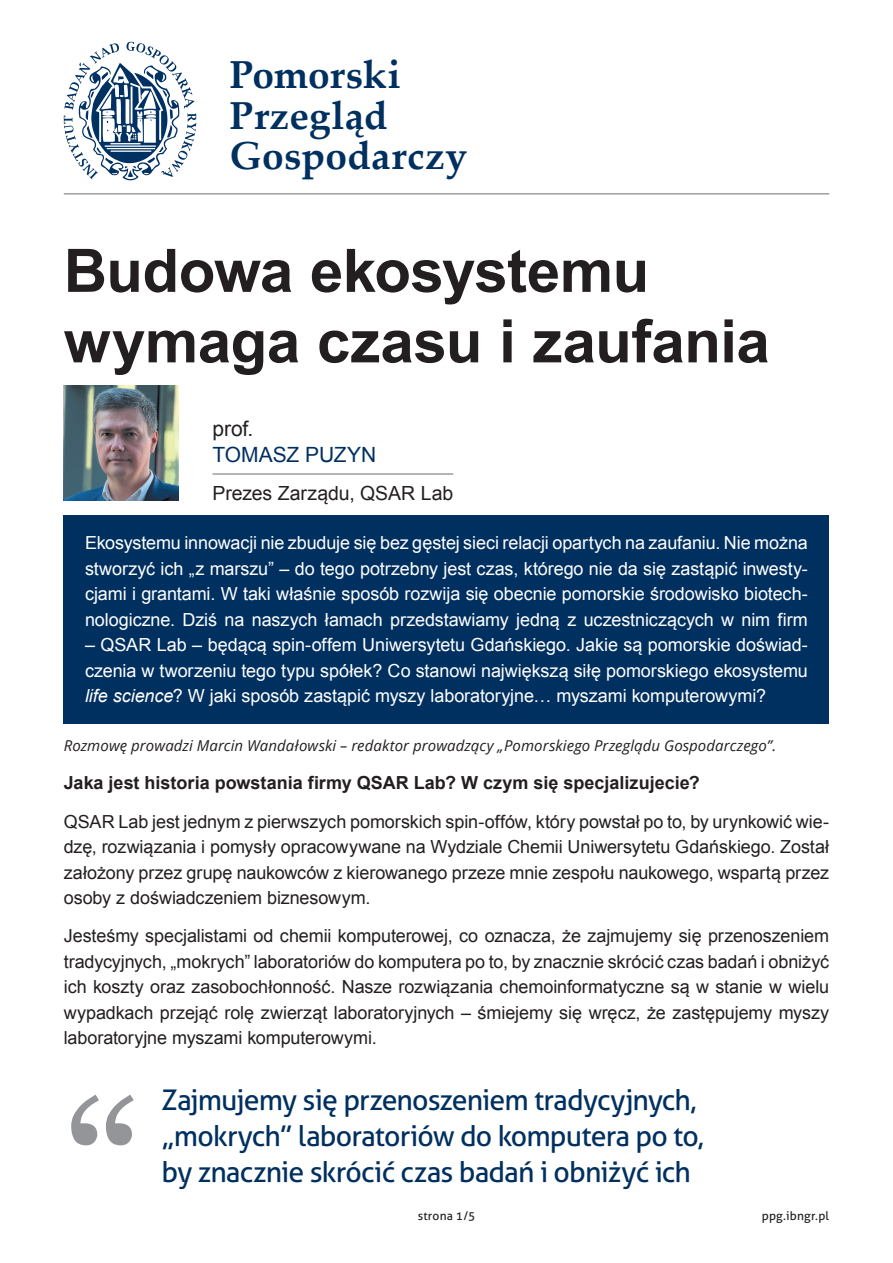
<style>
.page{position:relative;width:893px;height:1263px;background:#fff}
.page>*{position:absolute;margin:0;border:0;box-sizing:border-box;transform-origin:0 0}
.t1{font:192px "Georgia";color:#939598}
.t2{font:700 60px/70.5px "Arial";letter-spacing:-.01em;color:#231f20}
.t3{font:700 39px/40.5px "Palatino Linotype";letter-spacing:.005em;color:#003060}
.t4{font:28.5px/36px "Aller";letter-spacing:-.03em;color:#003060}
.t5{font:21px "Arial";color:#003060}
.t6{font:21px "Arial";color:#231f20}
.t7{font:19.5px "Arial";letter-spacing:-.005em;color:#231f20}
.t8{font:18px/25.5px "Arial";letter-spacing:-.005em;color:#231f20;text-align:justify}
.t9{font:18px/25.5px "Arial";letter-spacing:-.005em;color:#fff;text-align:justify}
.t10{font:700 18px "Arial";color:#231f20}
.t11{font:italic 15px "Open Sans";letter-spacing:.005em;color:#231f20}
.t12{font:12px "Aller";letter-spacing:.015em;color:#231f20}
.s1{font-style:italic}
</style>
<div class="page">
<svg style="left:64px;top:42px;width:132px;height:138px"></svg>
<hr style="left:64px;top:193px;width:765px;height:1px;background:#6c6d70">
<img style="left:64px;top:385px;width:115px;height:115px">
<hr style="left:213px;top:474px;width:240px;height:1px;background:#6c6d70">
<div style="left:64px;top:515px;width:765px;height:208px;background:#003060"></div>
<h3 class="t3" style="left:230px;top:53px;width:239px">Pomorski<br>Przegląd<br>Gospodarczy</h3>
<h2 class="t2" style="left:64px;top:237px;width:707px">Budowa ekosystemu wymaga czasu i zaufania</h2>
<p class="t6" style="left:213px;top:415px;width:42px">prof.</p>
<p class="t5" style="left:213px;top:441px;width:165px">TOMASZ PUZYN</p>
<p class="t7" style="left:213px;top:481px;width:242px">Prezes Zarządu, QSAR Lab</p>
<p class="t9" style="left:85px;top:530px;width:724px">Ekosystemu innowacji nie zbuduje się bez gęstej sieci relacji opartych na zaufaniu. Nie można stworzyć ich „z marszu” – do tego potrzebny jest czas, którego nie da się zastąpić inwesty&shy;cjami i grantami. W taki właśnie sposób rozwija się obecnie pomorskie środowisko biotech&shy;nologiczne. Dziś na naszych łamach przedstawiamy jedną z uczestniczących w nim firm</p>
<p class="t9" style="left:85px;top:632px;width:724px">– QSAR Lab – będącą spin‑offem Uniwersytetu Gdańskiego. Jakie są pomorskie doświad&shy;czenia w tworzeniu tego typu spółek? Co stanowi największą siłę pomorskiego ekosystemu <span class="s1">life science</span>? W jaki sposób zastąpić myszy laboratoryjne… myszami komputerowymi?</p>
<p class="t11" style="left:64px;top:735px;width:714px">Rozmowę prowadzi Marcin Wandałowski – redaktor prowadzący „Pomorskiego Przeglądu Gospodarczego”.</p>
<p class="t10" style="left:64px;top:771px;width:637px">Jaka jest historia powstania firmy QSAR Lab? W czym się specjalizujecie?</p>
<p class="t8" style="left:64px;top:809px;width:767px">QSAR Lab jest jednym z pierwszych pomorskich spin‑offów, który powstał po to, by urynkowić wie&shy;dzę, rozwiązania i pomysły opracowywane na Wydziale Chemii Uniwersytetu Gdańskiego. Został założony przez grupę naukowców z kierowanego przeze mnie zespołu naukowego, wspartą przez osoby z doświadczeniem biznesowym.</p>
<p class="t8" style="left:64px;top:923px;width:767px">Jesteśmy specjalistami od chemii komputerowej, co oznacza, że zajmujemy się przenoszeniem tradycyjnych, „mokrych” laboratoriów do komputera po to, by znacznie skrócić czas badań i obniżyć ich koszty oraz zasobochłonność. Nasze rozwiązania chemoinformatyczne są w stanie w wielu wypadkach przejąć rolę zwierząt laboratoryjnych – śmiejemy się wręcz, że zastępujemy myszy laboratoryjne myszami komputerowymi.</p>
<h1 class="t1" style="left:64px;top:1055px;width:80px">“</h1>
<h3 class="t4" style="left:162px;top:1082px;width:544px">Zajmujemy się przenoszeniem tradycyjnych, „mokrych” laboratoriów do komputera po to, by znacznie skrócić czas badań i obniżyć ich</h3>
<p class="t12" style="left:418px;top:1209px;width:59px">strona 1/5</p>
<p class="t12" style="left:762px;top:1209px;width:69px">ppg.ibngr.pl</p>
</div>
